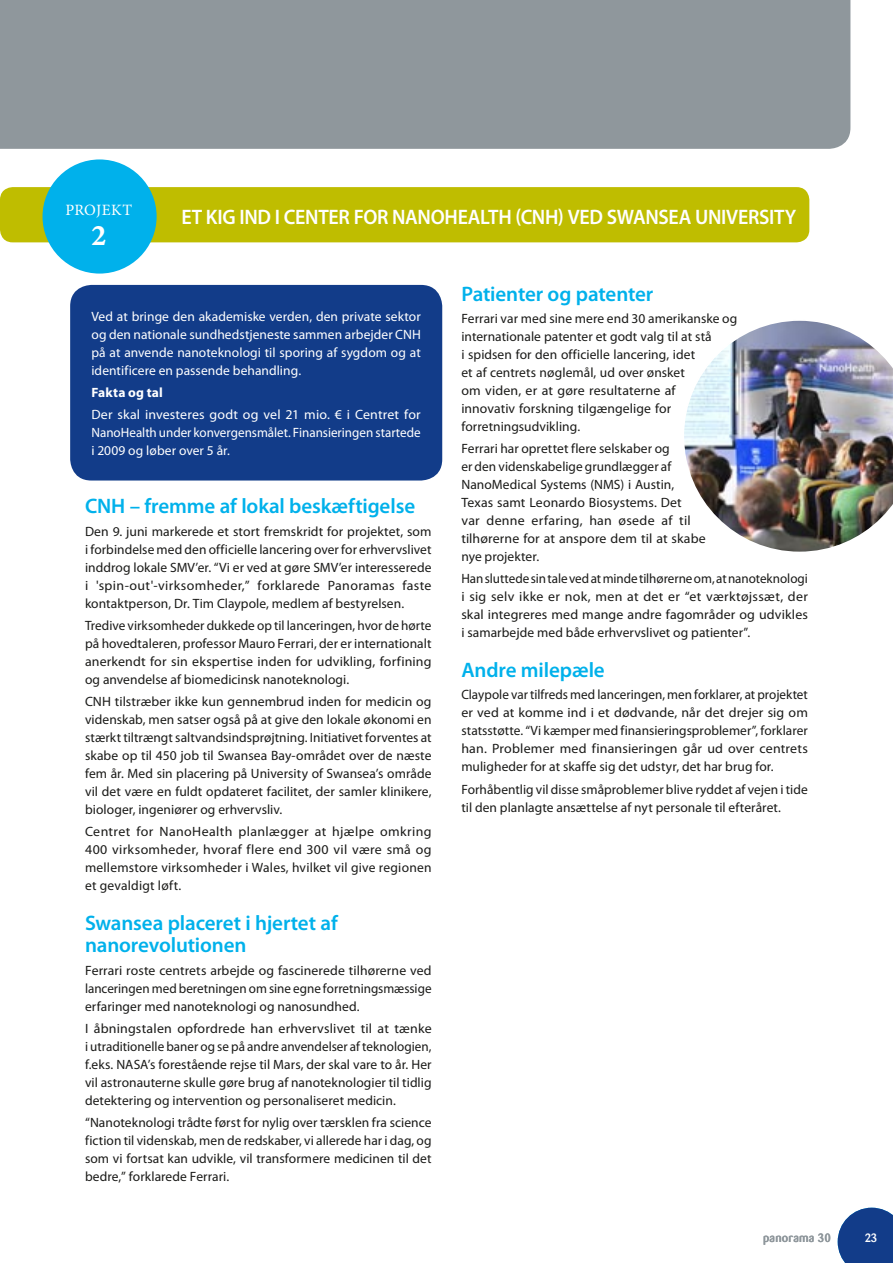
<style>
.page{position:relative;width:893px;height:1263px;background:#fff}
.page>*{position:absolute;margin:0;border:0;box-sizing:border-box;transform-origin:0 0}
.t1{font:30px "Minion Pro Bold Capt";color:#fff}
.t2{font:600 21px/22.5px "Myriad Pro";letter-spacing:-.005em;color:#00b1eb}
.t3{font:600 21px "Myriad Pro";letter-spacing:-.015em;color:#fff;scale:.95 1}
.t4{font:15.75px "Minion Pro";letter-spacing:.025em;color:#fff}
.t5{font:13.5px/18px "Myriad Pro";letter-spacing:.005em;color:#1a1a18;text-align:justify}
.t6{font:13.5px/18px "Myriad Pro";color:#fff;text-align:justify}
.t7{font:700 13.5px "Myriad Pro";letter-spacing:.015em;color:#fff}
.t8{font:500 12px "Barmeno";letter-spacing:.02em;color:#8f979c}
.t9{font:500 12px "Barmeno";color:#fff}
</style>
<div class="page">
<div style="left:0;top:0;width:850px;height:149px;background:#8f979c"></div>
<svg style="left:838px;top:1208px;width:55px;height:55px;background:#2a5095"></svg>
<div style="left:0;top:187px;width:809px;height:55px;background:#bfbd00;border-radius:13px"></div>
<div style="left:43px;top:159px;width:114px;height:115px;background:#00b1eb;border-radius:50%"></div>
<div style="left:70px;top:285px;width:372px;height:195px;background:#123c89;border-radius:21px"></div>
<img style="left:684px;top:320px;width:209px;height:232px">
<p class="t4" style="left:66px;top:199px;width:67px">PROJEKT</p>
<h1 class="t1" style="left:91px;top:218px;width:17px">2</h1>
<h2 class="t3" style="left:182px;top:204px;width:649px">Et kig ind i Center for NanoHealth (CNH) ved Swansea University</h2>
<p class="t6" style="left:91px;top:307px;width:331px">Ved at bringe den akademiske verden, den private sektor og den nationale sundhedstjeneste sammen arbejder CNH på at anvende nanoteknologi til sporing af sygdom og at identificere en passende behandling.</p>
<p class="t7" style="left:91px;top:383px;width:73px">Fakta og tal</p>
<p class="t6" style="left:91px;top:405px;width:331px">Der skal investeres godt og vel 21 mio. € i Centret for NanoHealth under konvergensmålet. Finansieringen startede i 2009 og løber over 5 år.</p>
<h2 class="t2" style="left:85px;top:494px;width:332px">CNH – fremme af lokal beskæftigelse</h2>
<p class="t5" style="left:85px;top:522px;width:348px">Den 9. juni markerede et stort fremskridt for projektet, som i forbindelse med den officielle lancering over for erhvervslivet inddrog lokale SMV’er. “Vi er ved at gøre SMV’er interesserede i 'spin-out'-virksomheder,” forklarede Panoramas faste kontaktperson, Dr. Tim Claypole, medlem af bestyrelsen.</p>
<p class="t5" style="left:85px;top:616px;width:348px">Tredive virksomheder dukkede op til lanceringen, hvor de hørte på hovedtaleren, professor Mauro Ferrari, der er internationalt anerkendt for sin ekspertise inden for udvikling, forfining og anvendelse af biomedicinsk nanoteknologi.</p>
<p class="t5" style="left:85px;top:692px;width:348px">CNH tilstræber ikke kun gennembrud inden for medicin og videnskab, men satser også på at give den lokale økonomi en stærkt tiltrængt saltvandsindsprøjtning. Initiativet forventes at skabe op til 450 job til Swansea Bay-området over de næste fem år. Med sin placering på University of Swansea’s område vil det være en fuldt opdateret facilitet, der samler klinikere, biologer, ingeniører og erhvervsliv.</p>
<p class="t5" style="left:85px;top:822px;width:348px">Centret for NanoHealth planlægger at hjælpe omkring 400 virksomheder, hvoraf flere end 300 vil være små og mellemstore virksomheder i Wales, hvilket vil give regionen et gevaldigt løft.</p>
<h2 class="t2" style="left:85px;top:911px;width:255px">Swansea placeret i hjertet af nanorevolutionen</h2>
<p class="t5" style="left:85px;top:961px;width:348px">Ferrari roste centrets arbejde og fascinerede tilhørerne ved lanceringen med beretningen om sine egne forretningsmæssige erfaringer med nanoteknologi og nanosundhed.</p>
<p class="t5" style="left:85px;top:1019px;width:348px">I åbningstalen opfordrede han erhvervslivet til at tænke i utraditionelle baner og se på andre anvendelser af teknologien, f.eks. NASA’s forestående rejse til Mars, der skal vare to år. Her vil astronauterne skulle gøre brug af nanoteknologier til tidlig detektering og intervention og personaliseret medicin.</p>
<p class="t5" style="left:85px;top:1113px;width:348px">“Nanoteknologi trådte først for nylig over tærsklen fra science fiction til videnskab, men de redskaber, vi allerede har i dag, og som vi fortsat kan udvikle, vil transformere medicinen til det bedre,” forklarede Ferrari.</p>
<h2 class="t2" style="left:461px;top:282px;width:193px">Patienter og patenter</h2>
<p class="t5" style="left:461px;top:309px;width:277px;text-align:left">Ferrari var med sine mere end 30 amerikanske og internationale patenter et godt valg til at stå<br>i spidsen for den officielle lancering, idet<br>et af centrets nøglemål, ud over ønsket<br>om viden, er at gøre resultaterne af<br>innovativ forskning tilgængelige for forretningsudvikling.</p>
<p class="t5" style="left:461px;top:439px;width:246px;text-align:left">Ferrari har oprettet flere selskaber og<br>er den videnskabelige grundlægger af NanoMedical Systems (NMS) i Austin, Texas samt Leonardo Biosystems. Det<br>var denne erfaring, han øsede af til tilhørerne for at anspore dem til at skabe nye projekter.</p>
<p class="t5" style="left:461px;top:570px;width:348px">Han sluttede sin tale ved at minde tilhørerne om, at nanoteknologi i sig selv ikke er nok, men at det er “et værktøjssæt, der skal integreres med mange andre fagområder og udvikles i samarbejde med både erhvervslivet og patienter”.</p>
<h2 class="t2" style="left:461px;top:658px;width:145px">Andre milepæle</h2>
<p class="t5" style="left:461px;top:685px;width:348px">Claypole var tilfreds med lanceringen, men forklarer, at projektet er ved at komme ind i et dødvande, når det drejer sig om statsstøtte. “Vi kæmper med finansieringsproblemer”, forklarer han. Problemer med finansieringen går ud over centrets muligheder for at skaffe sig det udstyr, det har brug for.</p>
<p class="t5" style="left:461px;top:780px;width:348px">Forhåbentlig vil disse småproblemer blive ryddet af vejen i tide til den planlagte ansættelse af nyt personale til efteråret.</p>
<p class="t8" style="left:763px;top:1230px;width:69px">panorama 30</p>
<p class="t9" style="left:865px;top:1231px;width:14px">23</p>
</div>
